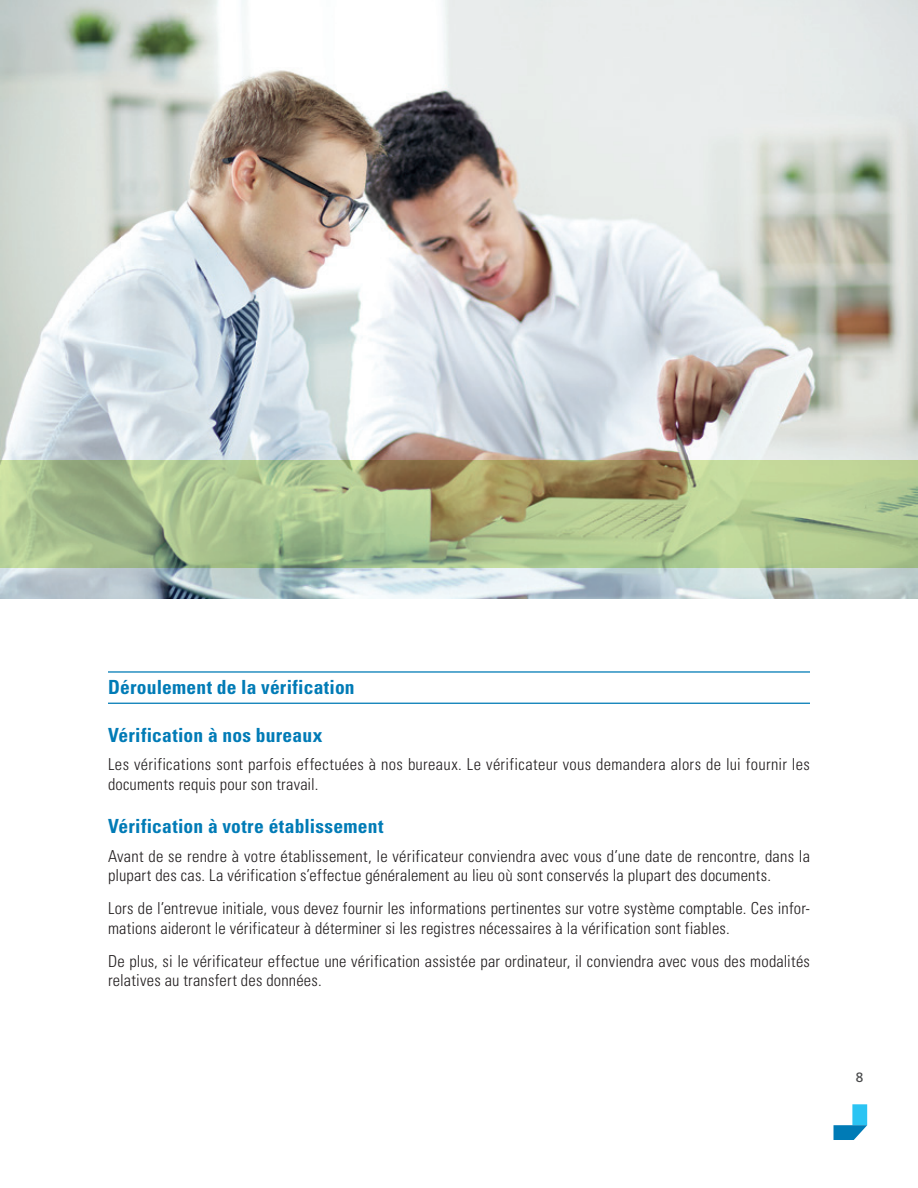
<style>
.page{position:relative;width:918px;height:1188px;background:#fff}
.page>*{position:absolute;margin:0;border:0;box-sizing:border-box;transform-origin:0 0}
.t1{font:700 condensed 19.5px "Univers LT Std";letter-spacing:.01em;color:#007bb6}
.t2{font:300 condensed 16.5px/19.5px "Univers LT Std";letter-spacing:.015em;color:#231f20}
.t3{font:13.5px "Frutiger LT Pro";color:#494a4b}
</style>
<div class="page">
<div style="left:852px;top:1104px;width:15px;height:21px;background:#2bc4f3"></div>
<svg style="left:834px;top:1125px;width:33px;height:15px"></svg>
<img style="left:0;top:0;width:918px;height:598px">
<hr style="left:108px;top:671px;width:702px;height:2px;background:#007bb6">
<hr style="left:108px;top:703px;width:702px;height:1px;background:#007bb6">
<svg style="left:0;top:460px;width:918px;height:108px"></svg>
<p class="t1" style="left:108px;top:675px;width:248px">Déroulement de la vérification</p>
<p class="t1" style="left:108px;top:723px;width:216px">Vérification à nos bureaux</p>
<p class="t2" style="left:108px;top:755px;width:703px">Les vérifications sont parfois effectuées à nos bureaux. Le vérificateur vous demandera alors de lui fournir les documents requis pour son travail.</p>
<p class="t1" style="left:108px;top:814px;width:277px">Vérification à votre établissement</p>
<p class="t2" style="left:108px;top:846px;width:704px">Avant de se rendre à votre établissement, le vérificateur conviendra avec vous d’une date de rencontre, dans la plupart des cas. La vérification s’effectue généralement au lieu où sont conservés la plupart des documents.</p>
<p class="t2" style="left:108px;top:899px;width:703px">Lors de l’entrevue initiale, vous devez fournir les informations pertinentes sur votre système comptable. Ces infor&shy;mations aideront le vérificateur à déterminer si les registres nécessaires à la vérification sont fiables.</p>
<p class="t2" style="left:108px;top:951px;width:704px">De plus, si le vérificateur effectue une vérification assistée par ordinateur, il conviendra avec vous des modalités relatives au transfert des données.</p>
<p class="t3" style="left:856px;top:1069px;width:9px">8</p>
</div>
